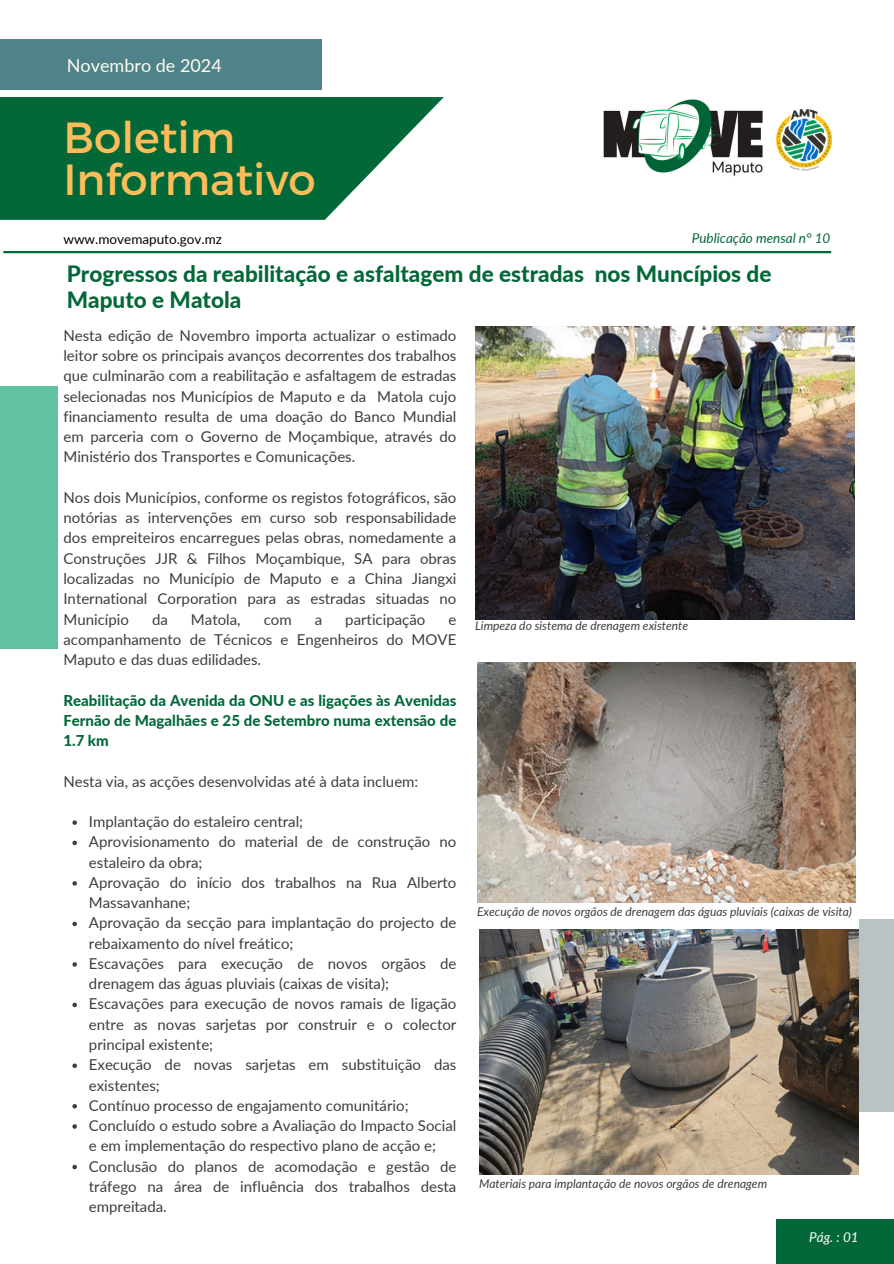
<style>
.page{position:relative;width:894px;height:1264px;background:#fff}
.page>*{position:absolute;margin:0;border:0;box-sizing:border-box;transform-origin:0 0}
.t1{font:43.5px/41.7px "Montserrat";color:#ffbd59}
.t2{font:800 22.5px/25.8px "Lato";color:#036838}
.t3{font:18px "Lato";color:#fffcf2}
.t4{font:15px/20.2px "Lato";color:#3d3d3d}
.t5{font:800 15px/20.2px "Lato";color:#036838;text-align:justify}
.t6{font:13.5px "Lato";color:#000}
.t7{font:italic 13.5px "Lato";color:#036838}
.t8{font:italic 13.5px "Lato";color:#fff}
.t9{font:italic 12px "Lato";color:#3d3d3d}
</style>
<div class="page">
<div style="left:0;top:386px;width:58px;height:263px;background:#61c2a2"></div>
<div style="left:858px;top:919px;width:35px;height:192px;background:#b9c2c4"></div>
<img style="left:603px;top:99px;width:160px;height:77px">
<svg style="left:0;top:97px;width:444px;height:123px;background:#257c52"></svg>
<div style="left:0;top:39px;width:322px;height:50px;background:#4f8389"></div>
<hr style="left:3px;top:251px;width:828px;height:2px;background:#036838">
<div style="left:776px;top:1219px;width:117px;height:44px;background:#036838"></div>
<img style="left:776px;top:109px;width:55px;height:61px">
<img style="left:475px;top:326px;width:379px;height:293px">
<img style="left:477px;top:662px;width:378px;height:240px">
<img style="left:479px;top:930px;width:379px;height:244px">
<svg style="left:72px;top:820px;width:5px;height:4px"></svg>
<svg style="left:72px;top:840px;width:5px;height:5px"></svg>
<svg style="left:72px;top:881px;width:5px;height:4px"></svg>
<svg style="left:72px;top:921px;width:5px;height:5px"></svg>
<svg style="left:72px;top:962px;width:5px;height:4px"></svg>
<svg style="left:72px;top:1002px;width:5px;height:5px"></svg>
<svg style="left:72px;top:1063px;width:5px;height:4px"></svg>
<svg style="left:72px;top:1104px;width:5px;height:4px"></svg>
<svg style="left:72px;top:1124px;width:5px;height:4px"></svg>
<svg style="left:72px;top:1164px;width:5px;height:5px"></svg>
<p class="t3" style="left:67px;top:54px;width:156px">Novembro de 2024</p>
<p class="t1" style="left:63px;top:114px;width:254px">Boletim<br>Informativo</p>
<p class="t6" style="left:63px;top:231px;width:160px">www.movemaputo.gov.mz</p>
<p class="t7" style="left:691px;top:229px;width:140px">Publicação mensal n° 10</p>
<h1 class="t2" style="left:67px;top:260px;width:706px">Progressos da reabilitação e asfaltagem de estradas nos Muncípios de<br>Maputo e Matola</h1>
<h5 class="t4" style="left:63px;top:325px;width:394px;text-align:justify">Nesta edição de Novembro importa actualizar o estimado leitor sobre os principais avanços decorrentes dos trabalhos que culminarão com a reabilitação e asfaltagem de estradas selecionadas nos Municípios de Maputo e da Matola cujo financiamento resulta de uma doação do Banco Mundial em parceria com o Governo de Moçambique, através do Ministério dos Transportes e Comunicações.</h5>
<h5 class="t4" style="left:63px;top:487px;width:394px;text-align:justify">Nos dois Municípios, conforme os registos fotográficos, são notórias as intervenções em curso sob responsabilidade dos empreiteiros encarregues pelas obras, nomedamente a Construções JJR &amp; Filhos Moçambique, SA para obras localizadas no Município de Maputo e a China Jiangxi International Corporation para as estradas situadas no Município</h5>
<h5 class="t4" style="left:152px;top:608px;width:17px">da</h5>
<h5 class="t4" style="left:191px;top:608px;width:51px">Matola,</h5>
<h5 class="t4" style="left:264px;top:608px;width:29px">com</h5>
<h5 class="t4" style="left:315px;top:608px;width:9px">a</h5>
<h5 class="t4" style="left:345px;top:608px;width:82px">participação</h5>
<h5 class="t4" style="left:63px;top:608px;width:394px;text-align:justify;text-indent:385px">e acompanhamento de Técnicos e Engenheiros do MOVE Maputo e das duas edilidades.</h5>
<p class="t5" style="left:63px;top:689px;width:394px">Reabilitação da Avenida da ONU e as ligações às Avenidas Fernão de Magalhães e 25 de Setembro numa extensão de 1.7 km</p>
<h2 class="t4" style="left:63px;top:770px;width:356px">Nesta via, as acções desenvolvidas até à data incluem:</h2>
<h5 class="t4" style="left:89px;top:811px;width:216px">Implantação do estaleiro central;</h5>
<h5 class="t4" style="left:89px;top:831px;width:369px">Aprovisionamento do material de de construção no estaleiro da obra;</h5>
<h4 class="t4" style="left:89px;top:872px;width:369px">Aprovação do início dos trabalhos na Rua Alberto<br>Massavanhane;</h4>
<h5 class="t4" style="left:89px;top:912px;width:369px">Aprovação da secção para implantação do projecto de rebaixamento do nível freático;</h5>
<p class="t4" style="left:89px;top:953px;width:369px">Escavações para execução de novos orgãos de drenagem das águas pluviais (caixas de visita);</p>
<p class="t4" style="left:89px;top:993px;width:369px;text-align:justify">Escavações para execução de novos ramais de ligação entre as novas sarjetas por construir e o colector principal existente;</p>
<p class="t4" style="left:89px;top:1054px;width:369px">Execução de novas sarjetas em substituição das existentes;</p>
<p class="t4" style="left:89px;top:1094px;width:321px">Contínuo processo de engajamento comunitário;</p>
<p class="t4" style="left:89px;top:1115px;width:369px">Concluído o estudo sobre a Avaliação do Impacto Social e em implementação do respectivo plano de acção e;</p>
<p class="t4" style="left:89px;top:1155px;width:369px;text-align:justify">Conclusão do planos de acomodação e gestão de tráfego na área de influência dos trabalhos desta empreitada.</p>
<p class="t9" style="left:475px;top:618px;width:214px">Limpeza do sistema de drenagem existente</p>
<p class="t9" style="left:477px;top:904px;width:376px">Execução de novos orgãos de drenagem das águas pluviais (caixas de visita)</p>
<p class="t9" style="left:479px;top:1176px;width:289px">Materiais para implantação de novos orgãos de drenagem</p>
<h3 class="t8" style="left:809px;top:1228px;width:51px">Pág. : 01</h3>
</div>
